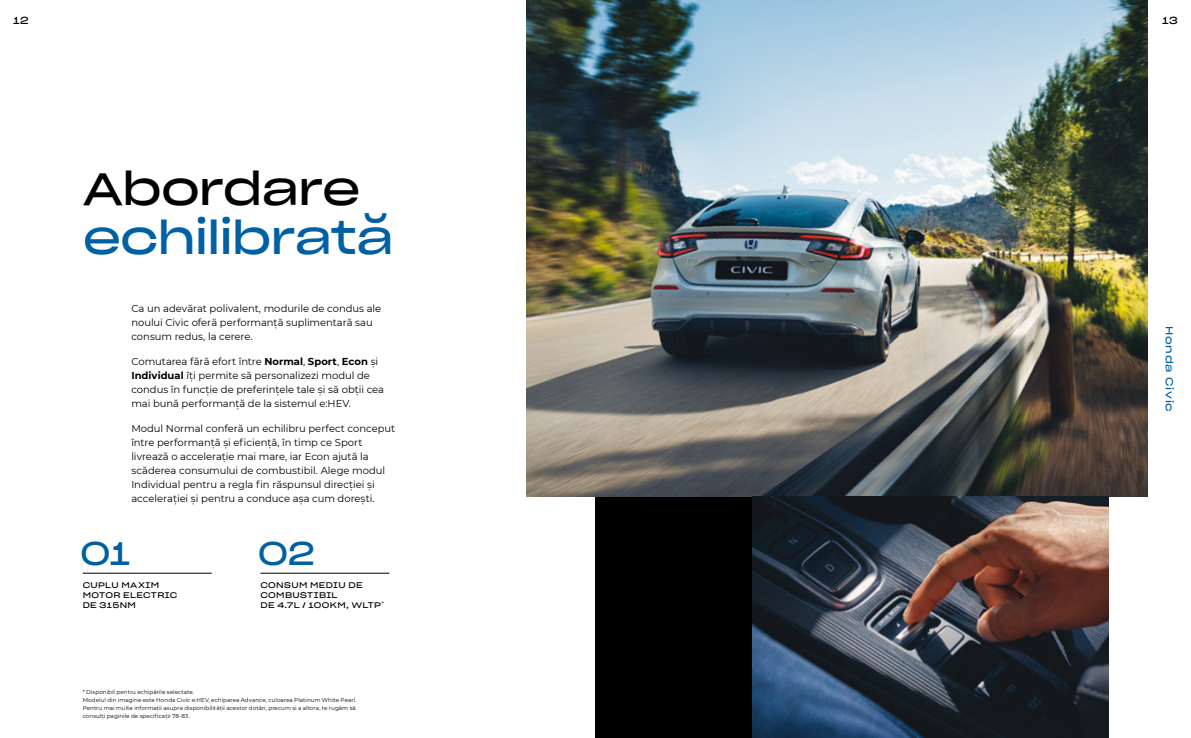
<style>
.page{position:relative;width:1191px;height:738px;background:#fff}
.page>*{position:absolute;margin:0;border:0;box-sizing:border-box;transform-origin:0 0}
.t1{font:45px "Sharp Grotesk Book 25";letter-spacing:-.025em;color:#0060a4}
.t2{font:45px "Sharp Grotesk Book 25";letter-spacing:-.02em;color:#000}
.t3{font:32px "Sharp Grotesk Book 25";color:#0060a4}
.t4{font:10px/14px "Montserrat";letter-spacing:-.005em;color:#000}
.t5{font:10px "Sharp Grotesk Book 25";letter-spacing:.075em;color:#0060a4}
.t6{font:10px "Sharp Grotesk Book 25";color:#000}
.t7{font:8px/10px "Sharp Grotesk Book 25";letter-spacing:.045em;color:#000}
.t8{font:5.7px/8px "Montserrat";letter-spacing:.005em;color:#000}
.s1{font-weight:700}
</style>
<div class="page">
<div style="left:595px;top:0;width:513px;height:737px;background:#000"></div>
<img style="left:527px;top:0;width:621px;height:496px">
<img style="left:753px;top:496px;width:355px;height:241px">
<hr style="left:260px;top:572px;width:129px;height:1px;background:#000">
<hr style="left:83px;top:572px;width:129px;height:1px;background:#000">
<p class="t6" style="left:13px;top:12px;width:17px">12</p>
<p class="t6" style="left:1162px;top:12px;width:17px">13</p>
<h1 class="t2" style="left:83px;top:149px;width:279px">Abordare</h1>
<h1 class="t1" style="left:83px;top:199px;width:312px">echilibrată</h1>
<p class="t4" style="left:131px;top:300px;width:251px">Ca un adevărat polivalent, modurile de condus ale noului Civic oferă performanță suplimentară sau consum redus, la cerere.</p>
<p class="t4" style="left:131px;top:354px;width:254px">Comutarea fără efort între <span class="s1">Normal</span>, <span class="s1">Sport</span>, <span class="s1">Econ</span> și <span class="s1">Individual</span> îți permite să personalizezi modul de condus în funcție de preferințele tale și să obții cea mai bună performanță de la sistemul e:HEV.</p>
<p class="t4" style="left:131px;top:421px;width:265px">Modul Normal conferă un echilibru perfect conceput între performanță și eficiență, în timp ce Sport livrează o accelerație mai mare, iar Econ ajută la scăderea consumului de combustibil. Alege modul Individual pentru a regla fin răspunsul direcției și accelerației și pentru a conduce așa cum dorești.</p>
<h2 class="t3" style="left:80px;top:525px;width:52px">01</h2>
<h2 class="t3" style="left:258px;top:525px;width:58px">02</h2>
<p class="t7" style="left:260px;top:578px;width:125px">CONSUM MEDIU DE<br>COMBUSTIBIL<br>DE 4.7L / 100KM, WLTP<sup>*</sup></p>
<p class="t7" style="left:83px;top:578px;width:96px">CUPLU MAXIM<br>MOTOR ELECTRIC<br>DE 315NM</p>
<p class="t8" style="left:83px;top:687px;width:275px">* Disponibil pentru echipările selectate.<br>Modelul din imagine este Honda Civic e:HEV, echiparea Advance, culoarea Platinum White Pearl.<br>Pentru mai multe informații asupra disponibilității acestor dotări, precum și a altora, te rugăm să consulți paginile de specificații 78-83.</p>
<p class="t5" style="left:1178px;top:326px;width:87px;rotate:90deg">Honda Civic</p>
</div>
